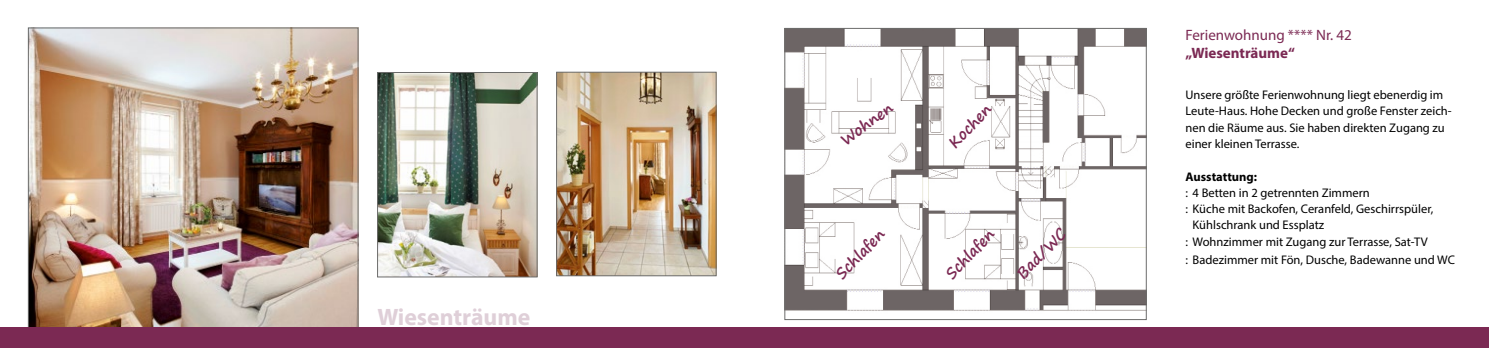
<style>
.page{position:relative;width:1489px;height:348px;background:#fff}
.page>*{position:absolute;margin:0;border:0;box-sizing:border-box;transform-origin:0 0}
.t1{font:700 23.75px "Myriad Pro";color:#dfcfd8}
.t2{font:700 15px "Segoe Print";color:#7b2953}
.t3{font:15px "Myriad Pro";color:#7b2953}
.t4{font:700 15px "Myriad Pro";color:#7b2953}
.t5{font:12.5px/16.2px "Myriad Pro";color:#000}
.t6{font:700 12.5px "Myriad Pro";color:#000}
</style>
<div class="page">
<img style="left:30px;top:30px;width:326px;height:297px">
<img style="left:558px;top:74px;width:156px;height:199px">
<div style="left:556px;top:72px;width:160px;height:203px;border:1px solid #6c6c6b"></div>
<img style="left:379px;top:74px;width:156px;height:201px">
<div style="left:377px;top:72px;width:160px;height:205px;border:1px solid #6c6c6b"></div>
<div style="left:0;top:327px;width:1488px;height:20px;background:#7b2953"></div>
<img style="left:786px;top:30px;width:358px;height:281px">
<div style="left:784px;top:28px;width:362px;height:291px;border:1px solid #6c6c6b"></div>
<h1 class="t1" style="left:377px;top:301px;width:154px">Wiesenträume</h1>
<p class="t2" style="left:834px;top:130px;width:62px;rotate:-36deg">Wohnen</p>
<p class="t2" style="left:941px;top:136px;width:56px;rotate:-46deg">Kochen</p>
<p class="t2" style="left:828px;top:266px;width:64px;rotate:-46deg">Schlafen</p>
<p class="t2" style="left:938px;top:266px;width:64px;rotate:-46deg">Schlafen</p>
<p class="t2" style="left:1009px;top:266px;width:65px;rotate:-46deg">Bad/WC</p>
<p class="t3" style="left:1185px;top:25px;width:168px">Ferienwohnung **** Nr. 42</p>
<p class="t4" style="left:1185px;top:43px;width:111px">„Wiesenträume“</p>
<p class="t5" style="left:1185px;top:86px;width:268px">Unsere größte Ferienwohnung liegt ebenerdig im Leute-Haus. Hohe Decken und große Fenster zeich&shy;nen die Räume aus. Sie haben direkten Zugang zu einer kleinen Terrasse.</p>
<p class="t6" style="left:1185px;top:168px;width:73px">Ausstattung:</p>
<p class="t5" style="left:1185px;top:184px;width:186px">: 4 Betten in 2 getrennten Zimmern</p>
<p class="t5" style="left:1185px;top:200px;width:249px">: Küche mit Backofen, Ceranfeld, Geschirrspüler,</p>
<p class="t5" style="left:1192px;top:216px;width:133px">Kühlschrank und Essplatz</p>
<p class="t5" style="left:1185px;top:233px;width:244px">: Wohnzimmer mit Zugang zur Terrasse, Sat-TV</p>
<p class="t5" style="left:1185px;top:251px;width:271px">: Badezimmer mit Fön, Dusche, Badewanne und WC</p>
</div>
